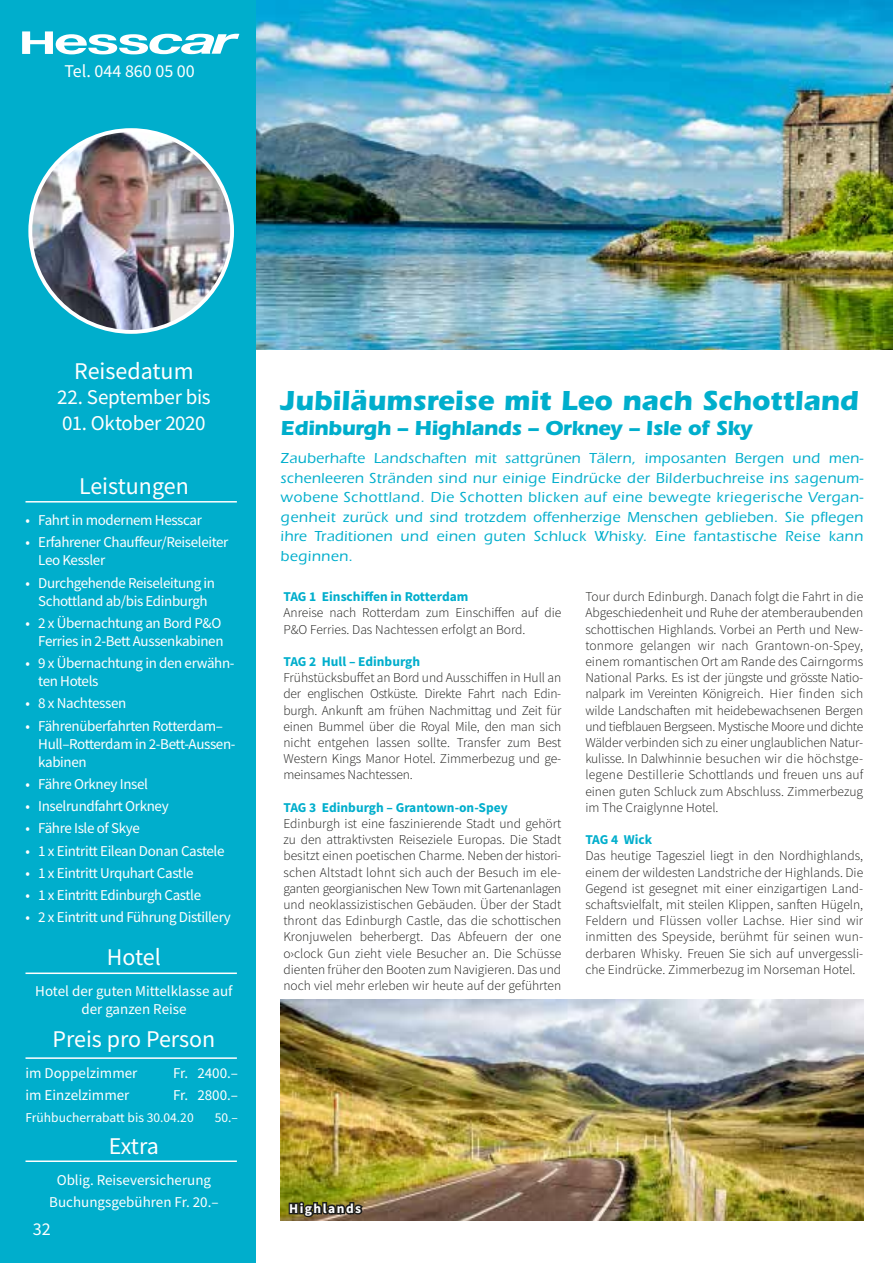
<style>
.page{position:relative;width:893px;height:1263px;background:#fff}
.page>*{position:absolute;margin:0;border:0;box-sizing:border-box;transform-origin:0 0}
.t1{font:700 37.2px "Helvetica Neue";color:#fff;scale:1.62 1}
.t2{font:700 28.5px "ITC Eras Std";color:#00aecc}
.t3{font:24px "Source Sans Pro";color:#fff}
.t4{font:700 21px "ITC Eras Std";letter-spacing:-.02em;color:#00aecc}
.t5{font:21px "Source Sans Pro";letter-spacing:-.015em;color:#fff}
.t6{font:18px "Source Sans Pro";color:#fff}
.t7{font:15px/18px "Source Sans Pro";letter-spacing:-.025em;color:#fff}
.t8{font:500 15px/19.5px "ITC Eras Std";letter-spacing:.03em;color:#00aecc;text-align:justify}
.t9{font:15px/22.2px "Source Sans Pro";color:#fff;text-align:center}
.t10{font:300 13.5px/16.2px "Source Sans Pro";color:#1d1d1b;text-align:justify}
.t11{font:700 13.5px "Source Sans Pro";color:#00aecc}
.t12{font:13.5px "Source Sans Pro";color:#fff}
.t13{font:700 13.5px "Source Sans Pro";letter-spacing:.11em;color:#fff}
.s1{font-size:31.5px}
.s2{font-style:italic;font-size:37.65px}
</style>
<div class="page">
<img style="left:255px;top:0;width:638px;height:350px">
<div style="left:0;top:0;width:255px;height:1263px;background:#00aecc"></div>
<hr style="left:26px;top:501px;width:211px;height:1px;background:#fff">
<hr style="left:26px;top:972px;width:211px;height:2px;background:#fff">
<hr style="left:26px;top:1057px;width:211px;height:2px;background:#fff">
<hr style="left:26px;top:1160px;width:211px;height:2px;background:#fff">
<img style="left:30px;top:130px;width:202px;height:202px;border-radius:101px">
<div style="left:28px;top:128px;width:206px;height:206px;border:4px solid #fff;border-radius:50%"></div>
<img style="left:281px;top:999px;width:582px;height:221px">
<svg style="left:287px;top:1181px;width:78px;height:40px"></svg>
<h1 class="t1" style="left:19px;top:18px;width:136px"><span class="s1">H</span>ess<span class="s2">car</span></h1>
<h3 class="t6" style="left:65px;top:60px;width:132px">Tel. 044 860 05 00</h3>
<h3 class="t3" style="left:74px;top:356px;width:121px">Reisedatum</h3>
<h3 class="t5" style="left:57px;top:384px;width:155px">22. September bis</h3>
<h3 class="t5" style="left:62px;top:409px;width:145px">01. Oktober 2020</h3>
<h3 class="t3" style="left:79px;top:471px;width:111px">Leistungen</h3>
<p class="t7" style="left:26px;top:511px;width:178px">• Fahrt in modernem Hesscar</p>
<p class="t7" style="left:38px;top:533px;width:192px;text-indent:-13px">• Erfahrener Chauffeur/Reiseleiter<br>Leo Kessler</p>
<p class="t7" style="left:26px;top:573px;width:191px;text-align:center">• Durchgehende Reiseleitung in<br>Schottland ab/bis Edinburgh</p>
<p class="t7" style="left:26px;top:614px;width:200px;text-align:right">• 2 x Übernachtung an Bord P&amp;O<br>Ferries in 2-Bett Aussenkabinen</p>
<p class="t7" style="left:38px;top:654px;width:198px;text-indent:-13px">• 9 x Übernachtung in den erwähn&shy;ten Hotels</p>
<p class="t7" style="left:26px;top:694px;width:102px">• 8 x Nachtessen</p>
<p class="t7" style="left:38px;top:716px;width:199px;text-indent:-13px">• Fährenüberfahrten Rotterdam–<br>Hull–Rotterdam in 2-Bett-Aussen&shy;kabinen</p>
<p class="t7" style="left:26px;top:775px;width:124px">• Fähre Orkney Insel</p>
<p class="t7" style="left:26px;top:797px;width:145px">• Inselrundfahrt Orkney</p>
<p class="t7" style="left:26px;top:819px;width:116px">• Fähre Isle of Skye</p>
<p class="t7" style="left:26px;top:841px;width:200px">• 1 x Eintritt Eilean Donan Castele</p>
<p class="t7" style="left:26px;top:864px;width:170px">• 1 x Eintritt Urquhart Castle</p>
<p class="t7" style="left:26px;top:886px;width:177px">• 1 x Eintritt Edinburgh Castle</p>
<p class="t7" style="left:26px;top:908px;width:207px">• 2 x Eintritt und Führung Distillery</p>
<h3 class="t3" style="left:107px;top:942px;width:56px">Hotel</h3>
<p class="t9" style="left:35px;top:982px;width:199px;line-height:18px">Hotel der guten Mittelklasse auf der ganzen Reise</p>
<h3 class="t3" style="left:52px;top:1024px;width:164px">Preis pro Person</h3>
<p class="t9" style="left:26px;top:1062px;width:113px">im Doppelzimmer</p>
<p class="t7" style="left:173px;top:1064px;width:66px">Fr. 2400.–</p>
<p class="t9" style="left:26px;top:1084px;width:105px">im Einzelzimmer</p>
<p class="t7" style="left:173px;top:1086px;width:66px">Fr. 2800.–</p>
<p class="t12" style="left:26px;top:1109px;width:170px">Frühbucherrabatt bis 30.04.20</p>
<p class="t12" style="left:215px;top:1109px;width:25px">50.–</p>
<h3 class="t3" style="left:109px;top:1131px;width:51px">Extra</h3>
<p class="t9" style="left:49px;top:1169px;width:171px">Oblig. Reiseversicherung<br>Buchungsgebühren Fr. 20.–</p>
<h3 class="t6" style="left:33px;top:1217px;width:19px">32</h3>
<h2 class="t2" style="left:281px;top:384px;width:580px">Jubiläumsreise mit Leo nach Schottland</h2>
<h3 class="t4" style="left:281px;top:416px;width:474px">Edinburgh – Highlands – Orkney – Isle of Sky</h3>
<p class="t8" style="left:281px;top:449px;width:584px">Zauberhafte Landschaften mit sattgrünen Tälern, imposanten Bergen und men&shy;schenleeren Stränden sind nur einige Eindrücke der Bilderbuchreise ins sagenum&shy;wobene Schottland. Die Schotten blicken auf eine bewegte kriegerische Vergan&shy;genheit zurück und sind trotzdem offenherzige Menschen geblieben. Sie pflegen ihre Traditionen und einen guten Schluck Whisky. Eine fantastische Reise kann beginnen.</p>
<p class="t11" style="left:283px;top:588px;width:187px">TAG 1 Einschiffen in Rotterdam</p>
<p class="t10" style="left:283px;top:605px;width:279px">Anreise nach Rotterdam zum Einschiffen auf die<br>P&amp;O Ferries. Das Nachtessen erfolgt an Bord.</p>
<p class="t11" style="left:283px;top:652px;width:138px">TAG 2 Hull – Edinburgh</p>
<p class="t10" style="left:283px;top:670px;width:279px">Frühstücksbuffet an Bord und Ausschiffen in Hull an der englischen Ostküste. Direkte Fahrt nach Edin&shy;burgh. Ankunft am frühen Nachmittag und Zeit für einen Bummel über die Royal Mile, den man sich nicht entgehen lassen sollte. Transfer zum Best Western Kings Manor Hotel. Zimmerbezug und ge&shy;meinsames Nachtessen.</p>
<p class="t11" style="left:283px;top:798px;width:226px">TAG 3 Edinburgh – Grantown-on-Spey</p>
<p class="t10" style="left:283px;top:815px;width:279px">Edinburgh ist eine faszinierende Stadt und gehört zu den attraktivsten Reiseziele Europas. Die Stadt besitzt einen poetischen Charme. Neben der histori&shy;schen Altstadt lohnt sich auch der Besuch im ele&shy;ganten georgianischen New Town mit Gartenanlagen und neoklassizistischen Gebäuden. Über der Stadt thront das Edinburgh Castle, das die schottischen Kronjuwelen beherbergt. Das Abfeuern der one o›clock Gun zieht viele Besucher an. Die Schüsse dienten früher den Booten zum Navigieren. Das und noch viel mehr erleben wir heute auf der geführten</p>
<p class="t10" style="left:585px;top:589px;width:279px">Tour durch Edinburgh. Danach folgt die Fahrt in die Abgeschiedenheit und Ruhe der atemberaubenden schottischen Highlands. Vorbei an Perth und New&shy;tonmore gelangen wir nach Grantown-on-Spey, einem romantischen Ort am Rande des Cairngorms National Parks. Es ist der jüngste und grösste Natio&shy;nalpark im Vereinten Königreich. Hier finden sich wilde Landschaften mit heidebewachsenen Bergen und tiefblauen Bergseen. Mystische Moore und dichte Wälder verbinden sich zu einer unglaublichen Natur&shy;kulisse. In Dalwhinnie besuchen wir die höchstge&shy;legene Destillerie Schottlands und freuen uns auf einen guten Schluck zum Abschluss. Zimmerbezug im The Craiglynne Hotel.</p>
<p class="t11" style="left:585px;top:831px;width:68px">TAG 4 Wick</p>
<p class="t10" style="left:585px;top:848px;width:279px">Das heutige Tagesziel liegt in den Nordhighlands, einem der wildesten Landstriche der Highlands. Die Gegend ist gesegnet mit einer einzigartigen Land&shy;schaftsvielfalt, mit steilen Klippen, sanften Hügeln, Feldern und Flüssen voller Lachse. Hier sind wir inmitten des Speyside, berühmt für seinen wun&shy;derbaren Whisky. Freuen Sie sich auf unvergessli&shy;che Eindrücke. Zimmerbezug im Norseman Hotel.</p>
<p class="t13" style="left:289px;top:1199px;width:74px">Highlands</p>
</div>
